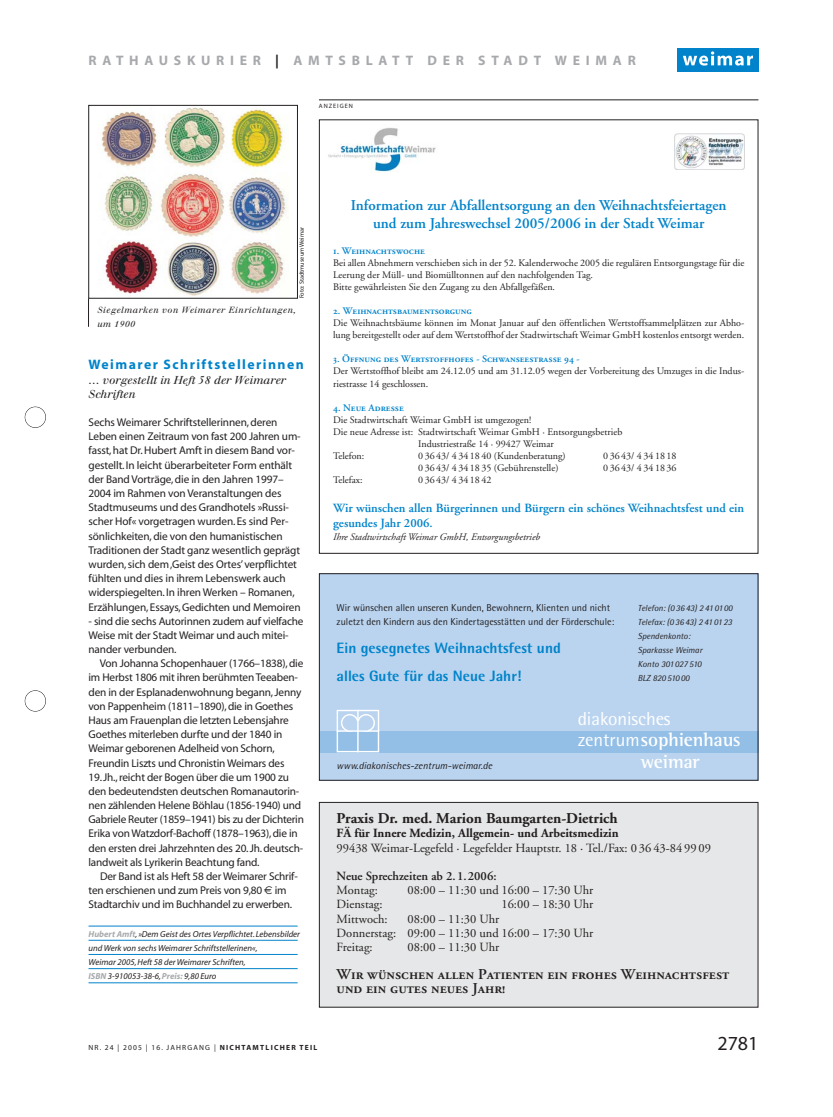
<style>
.page{position:relative;width:833px;height:1117px;background:#fff}
.page>*{position:absolute;margin:0;border:0;box-sizing:border-box;transform-origin:0 0}
.t1{font:20px "Myriad";color:#231f20}
.t2{font:700 19.38px/21.9px "Rotis Semi Serif";letter-spacing:-.005em;color:#fff}
.t3{font:18.75px "Rotis Semi Sans";letter-spacing:-.005em;color:#fff}
.t4{font:600 15px/18px "Adobe Garamond";color:#0083ca;text-align:center}
.t5{font:600 15px/14.1px "Adobe Garamond Exp";color:#231f20}
.t6{font:800 15px/28.4px "Rotis Semi Sans";color:#0083ca}
.t7{font:700 15px "Adobe Garamond";color:#231f20}
.t8{font:700 13.75px "Myriad";letter-spacing:.415em;color:#a7a9ac}
.t9{font:700 13.75px "Myriad";letter-spacing:.105em;color:#0083ca}
.t10{font:12.5px/14.1px "Adobe Garamond";color:#231f20}
.t11{font:600 12.5px/15px "Adobe Garamond";color:#0083ca}
.t12{font:700 12.5px "Adobe Garamond";color:#231f20}
.t13{font:600 12.5px "Adobe Garamond";color:#231f20}
.t14{font:11.25px/14.1px "Myriad";letter-spacing:-.015em;color:#231f20}
.t15{font:italic 11.25px/14.1px "Walbaum";color:#231f20}
.t16{font:10px/12px "Adobe Garamond";color:#231f20}
.t17{font:10px/14.1px "Rotis Semi Sans";color:#231f20}
.t18{font:600 10px "Adobe Garamond Exp";color:#0083ca}
.t19{font:italic 10px "Adobe Garamond";color:#231f20}
.t20{font:italic 10px "Rotis Semi Sans";color:#231f20}
.t21{font:italic 8.75px/14.1px "Myriad";color:#231f20}
.t22{font:italic 8.75px/14.1px "Rotis Semi Sans";color:#231f20}
.t23{font:italic 8.75px/14.1px "Walbaum";letter-spacing:.055em;color:#231f20}
.t24{font:7.5px "Myriad";letter-spacing:.155em;color:#231f20}
.t25{font:6.25px "Myriad";color:#231f20}
.t26{font:6.25px "Myriad";letter-spacing:.155em;color:#231f20}
.s1{color:#231f20}
.s2{font-family:"Euro Sans"}
.s3{font-weight:700;color:#a7a9ac}
.s4{font-family:"Adobe Garamond"}
.s5{font-family:"Rotis Semi Sans";font-weight:400;font-size:18.75px}
.s6{font-weight:700}
</style>
<div class="page">
<img style="left:101px;top:107px;width:188px;height:189px">
<div style="left:88px;top:105px;width:210px;height:193px;border:1px solid #231f20"></div>
<div style="left:677px;top:48px;width:81px;height:23px;background:#0083ca"></div>
<svg style="left:683px;top:51px;width:70px;height:15px"></svg>
<div style="left:25px;top:406px;width:21px;height:22px;border:1px solid #231f20;border-radius:50%"></div>
<div style="left:25px;top:690px;width:21px;height:21px;border:1px solid #231f20;border-radius:50%"></div>
<hr style="left:319px;top:100px;width:439px;height:1px;background:#231f20">
<div style="left:320px;top:802px;width:437px;height:204px;background:#e6e7e8"></div>
<div style="left:319px;top:801px;width:439px;height:206px;border:1px solid #231f20"></div>
<svg style="left:88px;top:298px;width:1px;height:29px"></svg>
<div style="left:319px;top:573px;width:439px;height:207px;background:#bad4ef"></div>
<div style="left:319px;top:731px;width:439px;height:21px;background:#93bfe6"></div>
<div style="left:337px;top:709px;width:42px;height:43px;border:1px solid #fff"></div>
<svg style="left:341px;top:713px;width:34px;height:17px"></svg>
<div style="left:348px;top:721px;width:19px;height:10px;background:#bad4ef"></div>
<hr style="left:357px;top:709px;width:1px;height:43px;background:#fff">
<hr style="left:337px;top:730px;width:42px;height:1px;background:#fff">
<hr style="left:88px;top:925px;width:210px;height:1px;background:#0083ca">
<hr style="left:88px;top:939px;width:210px;height:1px;background:#0083ca">
<hr style="left:88px;top:953px;width:210px;height:1px;background:#0083ca">
<hr style="left:88px;top:968px;width:210px;height:1px;background:#0083ca">
<hr style="left:88px;top:982px;width:210px;height:1px;background:#0083ca">
<div style="left:319px;top:573px;width:439px;height:207px;border:1px solid #231f20"></div>
<img style="left:328px;top:128px;width:108px;height:45px">
<img style="left:674px;top:133px;width:70px;height:36px">
<p class="t8" style="left:88px;top:56px;width:549px">RATHAUSKURIER <span class="s1">|</span> AMTSBLATT DER STADT WEIMAR</p>
<p class="t26" style="left:319px;top:103px;width:35px">ANZEIGEN</p>
<p class="t25" style="left:299px;top:298px;width:73px;rotate:-90deg">Foto: Stadtmuseum Weimar</p>
<p class="t23" style="left:97px;top:303px;width:200px">Siegelmarken von Weimarer Einrichtungen, um 1900</p>
<p class="t9" style="left:88px;top:359px;width:217px">Weimarer Schriftstellerinnen</p>
<p class="t15" style="left:88px;top:373px;width:199px">… vorgestellt in Heft 58 der Weimarer<br>Schriften</p>
<p class="t14" style="left:88px;top:416px;width:214px">Sechs Weimarer Schriftstellerinnen, deren Leben einen Zeitraum von fast 200 Jahren um&shy;fasst, hat Dr. Hubert Amft in diesem Band vor&shy;gestellt. In leicht überarbeiteter Form enthält der Band Vorträge, die in den Jahren 1997– 2004 im Rahmen von Veranstaltungen des Stadtmuseums und des Grandhotels »Russi&shy;scher Hof« vorgetragen wurden. Es sind Per&shy;sönlichkeiten, die von den humanistischen Traditionen der Stadt ganz wesentlich geprägt wurden, sich dem ‚Geist des Ortes’verpflichtet fühlten und dies in ihrem Lebenswerk auch widerspiegelten. In ihren Werken – Romanen, Erzählungen, Essays, Gedichten und Memoiren</p>
<p class="t14" style="left:88px;top:614px;width:216px">- sind die sechs Autorinnen zudem auf vielfache<br>Weise mit der Stadt Weimar und auch mitei&shy;nander verbunden.</p>
<p class="t14" style="left:88px;top:657px;width:216px;text-indent:11px">Von Johanna Schopenhauer (1766–1838), die im Herbst 1806 mit ihren berühmten Teeaben&shy;den in der Esplanadenwohnung begann, Jenny von Pappenheim (1811–1890), die in Goethes Haus am Frauenplan die letzten Lebensjahre Goethes miterleben durfte und der 1840 in Weimar geborenen Adelheid von Schorn, Freundin Liszts und Chronistin Weimars des</p>
<p class="t14" style="left:88px;top:770px;width:217px">19. Jh., reicht der Bogen über die um 1900 zu den bedeutendsten deutschen Romanautorin&shy;nen zählenden Helene Böhlau (1856-1940) und Gabriele Reuter (1859–1941) bis zu der Dichterin Erika von Watzdorf-Bachoff (1878–1963), die in den ersten drei Jahrzehnten des 20. Jh. deutsch&shy;landweit als Lyrikerin Beachtung fand.</p>
<p class="t14" style="left:88px;top:869px;width:211px;text-indent:12px">Der Band ist als Heft 58 der Weimarer Schrif&shy;ten erschienen und zum Preis von 9,80 <span class="s2">€</span> im<br>Stadtarchiv und im Buchhandel zu erwerben.</p>
<p class="t21" style="left:88px;top:927px;width:213px"><span class="s3">Hubert Amft</span>, »Dem Geist des Ortes Verpflichtet. Lebensbilder und Werk von sechs Weimarer Schriftstellerinen«,<br>Weimar 2005, Heft 58 der Weimarer Schriften,<br><span class="s3">ISBN</span> 3-910053-38-6,<span class="s3">Preis:</span> 9,80 Euro</p>
<h3 class="t4" style="left:351px;top:197px;width:377px">Information zur Abfallentsorgung an den Weihnachtsfeiertagen und zum Jahreswechsel 2005/2006 in der Stadt Weimar</h3>
<p class="t18" style="left:333px;top:245px;width:93px">1. <span class="s4">W</span>eihnachtswoche</p>
<p class="t16" style="left:333px;top:258px;width:413px">Bei allen Abnehmern verschieben sich in der 52. Kalenderwoche 2005 die regulären Entsorgungstage für die<br>Leerung der Müll- und Biomülltonnen auf den nachfolgenden Tag.<br>Bitte gewährleisten Sie den Zugang zu den Abfallgefäßen.</p>
<p class="t18" style="left:333px;top:305px;width:140px">2. <span class="s4">W</span>eihnachtsbaumentsorgung</p>
<p class="t16" style="left:333px;top:318px;width:413px">Die Weihnachtsbäume können im Monat Januar auf den öffentlichen Wertstoffsammelplätzen zur Abho&shy;lung bereitgestellt oder auf dem Wertstoffhof der Stadtwirtschaft Weimar GmbH kostenlos entsorgt werden.</p>
<p class="t18" style="left:333px;top:353px;width:248px">3. <span class="s4">Ö</span>ffnung des <span class="s4">W</span>ertstoffhofes - <span class="s4">S</span>chwanseestrasse 94 -</p>
<p class="t16" style="left:333px;top:366px;width:413px">Der Wertstoffhof bleibt am 24.12.05 und am 31.12.05 wegen der Vorbereitung des Umzuges in die Indus&shy;riestrasse 14 geschlossen.</p>
<p class="t18" style="left:333px;top:401px;width:72px">4. <span class="s4">N</span>eue <span class="s4">A</span>dresse</p>
<p class="t16" style="left:333px;top:414px;width:200px">Die Stadtwirtschaft Weimar GmbH ist umgezogen!</p>
<p class="t16" style="left:333px;top:426px;width:291px">Die neue Adresse ist: Stadtwirtschaft Weimar GmbH · Entsorgungsbetrieb</p>
<p class="t16" style="left:418px;top:438px;width:137px">Industriestraße 14 · 99427 Weimar</p>
<p class="t16" style="left:333px;top:450px;width:33px">Telefon:</p>
<p class="t16" style="left:418px;top:450px;width:149px">0 36 43/ 4 34 18 40 (Kundenberatung)</p>
<p class="t16" style="left:603px;top:450px;width:75px">0 36 43/ 4 34 18 18</p>
<p class="t16" style="left:418px;top:462px;width:142px">0 36 43/ 4 34 18 35 (Gebührenstelle)</p>
<p class="t16" style="left:603px;top:462px;width:75px">0 36 43/ 4 34 18 36</p>
<p class="t16" style="left:333px;top:474px;width:31px">Telefax:</p>
<p class="t16" style="left:418px;top:474px;width:75px">0 36 43/ 4 34 18 42</p>
<p class="t11" style="left:333px;top:501px;width:412px">Wir wünschen allen Bürgerinnen und Bürgern ein schönes Weihnachtsfest und ein gesundes Jahr 2006.</p>
<p class="t19" style="left:333px;top:532px;width:208px">Ihre Stadtwirtschaft Weimar GmbH, Entsorgungsbetrieb</p>
<p class="t17" style="left:337px;top:601px;width:279px">Wir wünschen allen unseren Kunden, Bewohnern, Klienten und nicht zuletzt den Kindern aus den Kindertagesstätten und der Förderschule:</p>
<h3 class="t6" style="left:337px;top:635px;width:226px">Ein gesegnetes Weihnachtsfest und alles Gute für das Neue Jahr!</h3>
<p class="t22" style="left:638px;top:601px;width:96px">Telefon: (0 36 43) 2 410100<br>Telefax: (0 36 43) 2 4101 23<br>Spendenkonto:<br>Sparkasse Weimar<br>Konto 301027 510<br>BLZ 820 510 00</p>
<p class="t20" style="left:337px;top:761px;width:157px">www.diakonisches-zentrum-weimar.de</p>
<h3 class="t3" style="left:577px;top:711px;width:94px">diakonisches</h3>
<h2 class="t2" style="left:640px;top:730px;width:102px;text-indent:-63px"><span class="s5">zentrum</span>sophienhaus weimar</h2>
<h3 class="t7" style="left:337px;top:812px;width:282px">Praxis Dr. med. Marion Baumgarten-Dietrich</h3>
<p class="t12" style="left:337px;top:828px;width:283px">FÄ für Innere Medizin, Allgemein- und Arbeitsmedizin</p>
<p class="t10" style="left:337px;top:841px;width:376px">99438 Weimar-Legefeld · Legefelder Hauptstr. 18 · Tel./Fax: 0 36 43-84 99 09</p>
<p class="t13" style="left:337px;top:870px;width:161px">Neue Sprechzeiten ab 2.1.2006:</p>
<p class="t10" style="left:337px;top:884px;width:43px">Montag:</p>
<p class="t10" style="left:407px;top:884px;width:187px">08:00 – 11:30 und 16:00 – 17:30 Uhr</p>
<p class="t10" style="left:337px;top:898px;width:47px">Dienstag:</p>
<p class="t10" style="left:501px;top:898px;width:93px">16:00 – 18:30 Uhr</p>
<p class="t10" style="left:337px;top:912px;width:53px">Mittwoch:</p>
<p class="t10" style="left:337px;top:912px;width:258px;text-indent:71px">08:00 – 11:30 Uhr<br>Donnerstag: 09:00 – 11:30 und 16:00 – 17:30 Uhr<br>Freitag:</p>
<p class="t10" style="left:407px;top:940px;width:93px">08:00 – 11:30 Uhr</p>
<h3 class="t5" style="left:337px;top:966px;width:394px"><span class="s4">W</span>ir wünschen allen <span class="s4">P</span>atienten ein frohes <span class="s4">W</span>eihnachtsfest und ein gutes neues <span class="s4">J</span>ahr!</h3>
<p class="t24" style="left:88px;top:1044px;width:230px">NR. 24 | 2005 | 16. JAHRGANG | <span class="s6">NICHTAMTLICHER TEIL</span></p>
<h1 class="t1" style="left:717px;top:1035px;width:43px">2781</h1>
</div>
